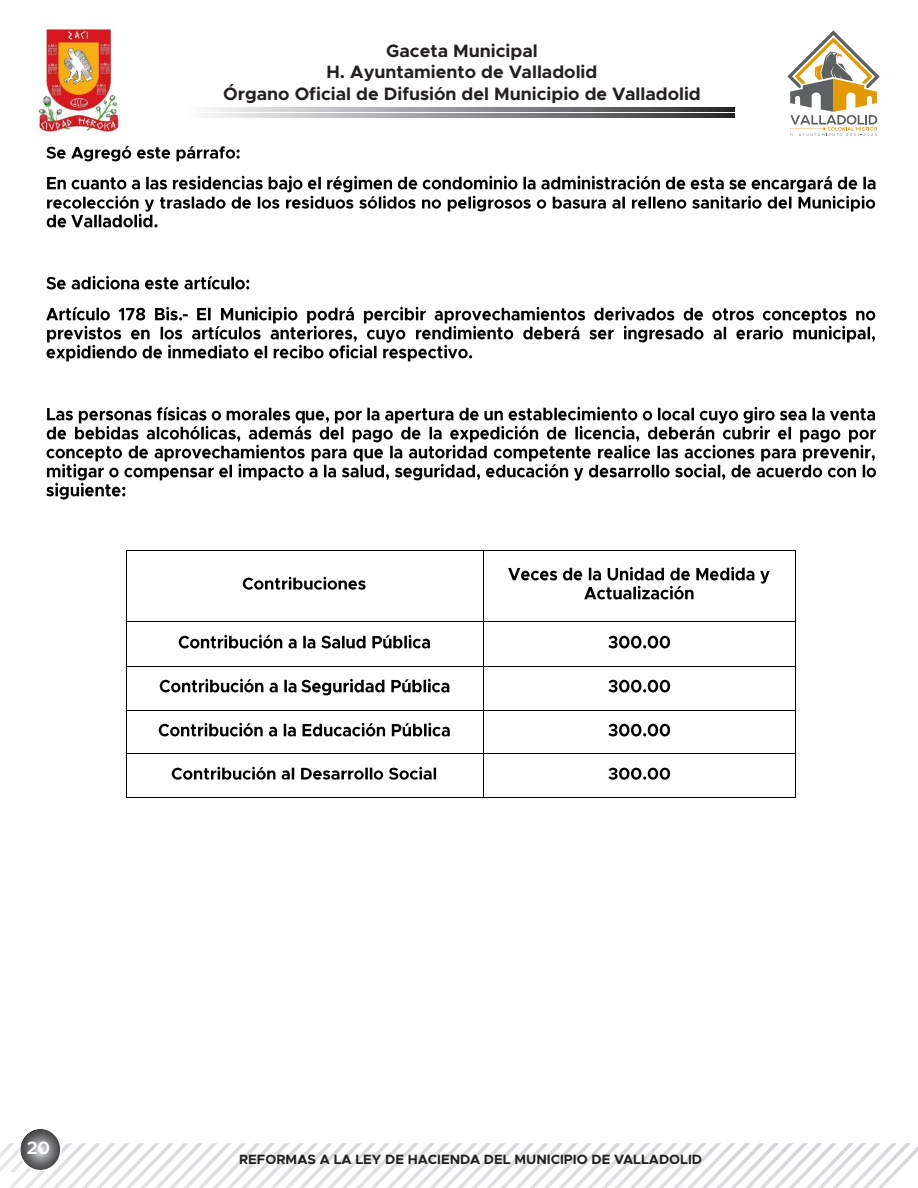
<style>
.page{position:relative;width:918px;height:1188px;background:#fff}
.page>*{position:absolute;margin:0;border:0;box-sizing:border-box;transform-origin:0 0}
.t1{font:700 18px/21.6px "Metropolis";color:#231f20;text-align:center}
.t2{font:600 18px "Metropolis";color:#fff}
.t3{font:700 13.5px "Metropolis";color:#231f20}
</style>
<div class="page">
<img style="left:36px;top:29px;width:83px;height:105px">
<svg style="left:208px;top:108px;width:526px;height:3px;background:#8f9093"></svg>
<svg style="left:208px;top:114px;width:526px;height:4px;background:#8f9093"></svg>
<img style="left:881px;top:1146px;width:37px;height:42px">
<img style="left:866px;top:1143px;width:15px;height:45px">
<img style="left:854px;top:1143px;width:12px;height:45px">
<img style="left:837px;top:1143px;width:17px;height:45px">
<img style="left:822px;top:1143px;width:15px;height:45px">
<img style="left:808px;top:1143px;width:14px;height:45px">
<img style="left:793px;top:1143px;width:15px;height:45px">
<img style="left:764px;top:1143px;width:29px;height:45px">
<img style="left:707px;top:1143px;width:57px;height:45px">
<img style="left:692px;top:1143px;width:15px;height:45px">
<img style="left:678px;top:1143px;width:14px;height:45px">
<img style="left:663px;top:1143px;width:15px;height:45px">
<img style="left:650px;top:1143px;width:13px;height:45px">
<img style="left:636px;top:1143px;width:14px;height:45px">
<img style="left:621px;top:1143px;width:15px;height:45px">
<img style="left:607px;top:1143px;width:14px;height:45px">
<img style="left:592px;top:1143px;width:15px;height:45px">
<img style="left:578px;top:1143px;width:14px;height:45px">
<img style="left:549px;top:1143px;width:29px;height:45px">
<img style="left:534px;top:1143px;width:15px;height:45px">
<img style="left:520px;top:1143px;width:14px;height:45px">
<img style="left:506px;top:1143px;width:14px;height:45px">
<img style="left:491px;top:1143px;width:15px;height:45px">
<img style="left:478px;top:1143px;width:13px;height:45px">
<img style="left:463px;top:1143px;width:15px;height:45px">
<img style="left:449px;top:1143px;width:14px;height:45px">
<img style="left:435px;top:1143px;width:14px;height:45px">
<img style="left:419px;top:1143px;width:16px;height:45px">
<img style="left:404px;top:1143px;width:15px;height:45px">
<img style="left:390px;top:1143px;width:14px;height:45px">
<img style="left:376px;top:1143px;width:14px;height:45px">
<img style="left:362px;top:1143px;width:14px;height:45px">
<img style="left:347px;top:1143px;width:15px;height:45px">
<img style="left:333px;top:1143px;width:14px;height:45px">
<img style="left:319px;top:1143px;width:14px;height:45px">
<img style="left:304px;top:1143px;width:15px;height:45px">
<img style="left:290px;top:1143px;width:14px;height:45px">
<img style="left:261px;top:1143px;width:29px;height:45px">
<img style="left:246px;top:1143px;width:15px;height:45px">
<img style="left:232px;top:1143px;width:14px;height:45px">
<img style="left:217px;top:1143px;width:15px;height:45px">
<img style="left:203px;top:1143px;width:14px;height:45px">
<img style="left:189px;top:1143px;width:14px;height:45px">
<img style="left:174px;top:1143px;width:15px;height:45px">
<img style="left:160px;top:1143px;width:14px;height:45px">
<img style="left:144px;top:1143px;width:16px;height:45px">
<img style="left:130px;top:1143px;width:14px;height:45px">
<img style="left:116px;top:1143px;width:14px;height:45px">
<img style="left:101px;top:1143px;width:15px;height:45px">
<img style="left:86px;top:1143px;width:15px;height:45px">
<img style="left:73px;top:1143px;width:13px;height:45px">
<img style="left:57px;top:1143px;width:16px;height:45px">
<img style="left:9px;top:1169px;width:48px;height:19px">
<img style="left:28px;top:1168px;width:14px;height:4px">
<img style="left:0;top:1148px;width:28px;height:26px">
<img style="left:0;top:1143px;width:15px;height:15px">
<svg style="left:20px;top:1128px;width:41px;height:43px"></svg>
<div style="left:19px;top:1128px;width:43px;height:43px;border:2px solid #fff;border-radius:50%"></div>
<svg style="left:787px;top:30px;width:93px;height:106px"></svg>
<img style="left:46px;top:146px;width:194px;height:16px">
<img style="left:47px;top:176px;width:829px;height:17px">
<img style="left:47px;top:195px;width:829px;height:17px">
<img style="left:46px;top:214px;width:21px;height:14px">
<img style="left:71px;top:214px;width:87px;height:14px">
<img style="left:46px;top:276px;width:204px;height:14px">
<img style="left:46px;top:307px;width:137px;height:14px">
<img style="left:183px;top:314px;width:5px;height:3px">
<img style="left:197px;top:307px;width:58px;height:14px">
<img style="left:255px;top:307px;width:621px;height:16px">
<img style="left:47px;top:326px;width:828px;height:16px">
<img style="left:46px;top:345px;width:427px;height:16px">
<img style="left:47px;top:407px;width:258px;height:16px">
<img style="left:305px;top:407px;width:570px;height:16px">
<img style="left:46px;top:426px;width:830px;height:16px">
<img style="left:46px;top:445px;width:741px;height:16px">
<img style="left:787px;top:445px;width:88px;height:16px">
<img style="left:46px;top:464px;width:830px;height:16px">
<img style="left:46px;top:483px;width:80px;height:16px">
<img style="left:243px;top:576px;width:123px;height:14px">
<img style="left:509px;top:567px;width:261px;height:17px">
<img style="left:585px;top:586px;width:109px;height:14px">
<hr style="left:126px;top:550px;width:357px;height:1px;background:#000">
<hr style="left:483px;top:550px;width:312px;height:1px;background:#000">
<hr style="left:126px;top:550px;width:1px;height:71px;background:#000">
<hr style="left:483px;top:550px;width:1px;height:71px;background:#000">
<hr style="left:795px;top:550px;width:1px;height:71px;background:#000">
<img style="left:178px;top:635px;width:252px;height:14px">
<img style="left:609px;top:635px;width:62px;height:14px">
<hr style="left:126px;top:621px;width:357px;height:1px;background:#000">
<hr style="left:483px;top:621px;width:312px;height:1px;background:#000">
<hr style="left:126px;top:622px;width:1px;height:44px;background:#000">
<hr style="left:483px;top:622px;width:1px;height:44px;background:#000">
<hr style="left:795px;top:622px;width:1px;height:44px;background:#000">
<img style="left:159px;top:679px;width:143px;height:14px">
<img style="left:302px;top:679px;width:148px;height:17px">
<img style="left:609px;top:679px;width:62px;height:14px">
<hr style="left:126px;top:666px;width:357px;height:1px;background:#000">
<hr style="left:483px;top:666px;width:312px;height:1px;background:#000">
<hr style="left:126px;top:667px;width:1px;height:43px;background:#000">
<hr style="left:483px;top:667px;width:1px;height:43px;background:#000">
<hr style="left:795px;top:667px;width:1px;height:43px;background:#000">
<img style="left:159px;top:723px;width:291px;height:14px">
<img style="left:609px;top:723px;width:62px;height:14px">
<hr style="left:126px;top:710px;width:357px;height:1px;background:#000">
<hr style="left:483px;top:710px;width:312px;height:1px;background:#000">
<hr style="left:126px;top:711px;width:1px;height:42px;background:#000">
<hr style="left:483px;top:711px;width:1px;height:42px;background:#000">
<hr style="left:795px;top:711px;width:1px;height:42px;background:#000">
<img style="left:172px;top:766px;width:265px;height:14px">
<img style="left:609px;top:767px;width:62px;height:13px">
<hr style="left:126px;top:753px;width:357px;height:1px;background:#000">
<hr style="left:483px;top:753px;width:312px;height:1px;background:#000">
<hr style="left:126px;top:754px;width:1px;height:43px;background:#000">
<hr style="left:126px;top:797px;width:357px;height:1px;background:#000">
<hr style="left:483px;top:754px;width:1px;height:43px;background:#000">
<hr style="left:483px;top:797px;width:312px;height:1px;background:#000">
<hr style="left:795px;top:754px;width:1px;height:43px;background:#000">
<p class="t1" style="left:223px;top:40px;width:479px">Gaceta Municipal<br>H. Ayuntamiento de Valladolid<br>Órgano Oficial de Difusión del Municipio de Valladolid</p>
<p class="t2" style="left:27px;top:1136px;width:25px">20</p>
<p class="t3" style="left:239px;top:1150px;width:465px">REFORMAS A LA LEY DE HACIENDA DEL MUNICIPIO DE VALLADOLID</p>
</div>
